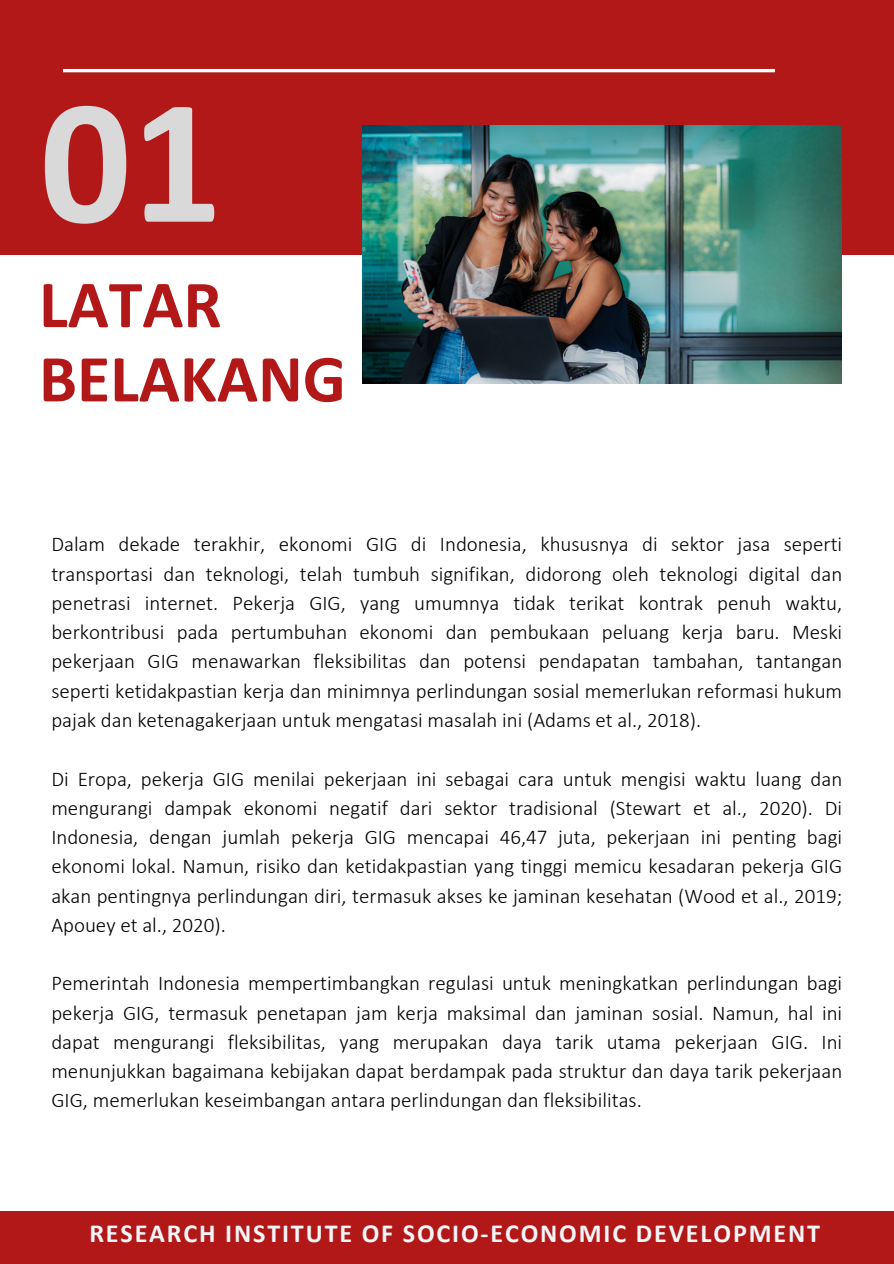
<style>
.page{position:relative;width:894px;height:1264px;background:#fff}
.page>*{position:absolute;margin:0;border:0;box-sizing:border-box;transform-origin:0 0}
.t1{font:700 180.15px "Calibri";color:#d9d9d9}
.t2{font:700 67.8px/74.2px "Calibri";color:#b21818}
.t3{font:700 26.1px "Calibri";letter-spacing:.07em;color:#f4f5f7}
.t4{font:300 21px/29.2px "Calibri";color:#000;text-align:justify}
</style>
<div class="page">
<div style="left:0;top:0;width:893px;height:254px;background:#b21818"></div>
<img style="left:362px;top:125px;width:479px;height:258px">
<hr style="left:63px;top:69px;width:711px;height:3px;background:#fff">
<div style="left:0;top:1210px;width:893px;height:53px;background:#b21818"></div>
<p class="t1" style="left:40px;top:86px;width:184px">01</p>
<p class="t2" style="left:39px;top:273px;width:308px">LATAR<br>BELAKANG</p>
<h1 class="t4" style="left:51px;top:531px;width:792px">Dalam dekade terakhir, ekonomi GIG di Indonesia, khususnya di sektor jasa seperti transportasi dan teknologi, telah tumbuh signifikan, didorong oleh teknologi digital dan penetrasi internet. Pekerja GIG, yang umumnya tidak terikat kontrak penuh waktu, berkontribusi pada pertumbuhan ekonomi dan pembukaan peluang kerja baru. Meski pekerjaan GIG menawarkan fleksibilitas dan potensi pendapatan tambahan, tantangan seperti ketidakpastian kerja dan minimnya perlindungan sosial memerlukan reformasi hukum pajak dan ketenagakerjaan untuk mengatasi masalah ini (Adams et al., 2018).</h1>
<p class="t4" style="left:51px;top:765px;width:792px">Di Eropa, pekerja GIG menilai pekerjaan ini sebagai cara untuk mengisi waktu luang dan mengurangi dampak ekonomi negatif dari sektor tradisional (Stewart et al., 2020). Di Indonesia, dengan jumlah pekerja GIG mencapai 46,47 juta, pekerjaan ini penting bagi ekonomi lokal. Namun, risiko dan ketidakpastian yang tinggi memicu kesadaran pekerja GIG akan pentingnya perlindungan diri, termasuk akses ke jaminan kesehatan (Wood et al., 2019; Apouey et al., 2020).</p>
<p class="t4" style="left:51px;top:970px;width:792px">Pemerintah Indonesia mempertimbangkan regulasi untuk meningkatkan perlindungan bagi pekerja GIG, termasuk penetapan jam kerja maksimal dan jaminan sosial. Namun, hal ini dapat mengurangi fleksibilitas, yang merupakan daya tarik utama pekerjaan GIG. Ini menunjukkan bagaimana kebijakan dapat berdampak pada struktur dan daya tarik pekerjaan GIG, memerlukan keseimbangan antara perlindungan dan fleksibilitas.</p>
<h2 class="t3" style="left:89px;top:1222px;width:732px">RESEARCH INSTITUTE OF SOCIO-ECONOMIC DEVELOPMENT</h2>
</div>
